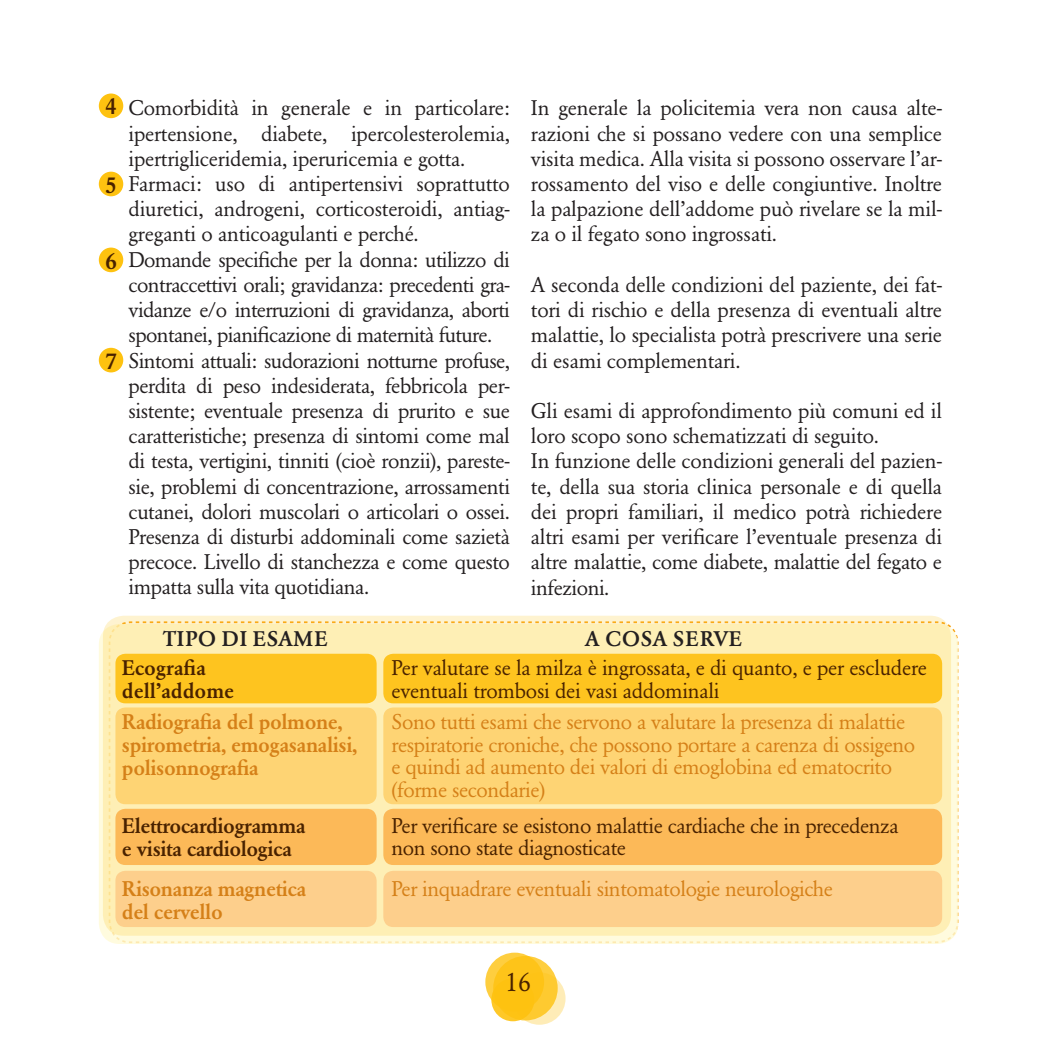
<style>
.page{position:relative;width:1041px;height:1042px;background:#fff}
.page>*{position:absolute;margin:0;border:0;box-sizing:border-box;transform-origin:0 0}
.t1{font:26.25px "Garamond BE";color:#492200}
.t2{font:500 22.75px "Garamond BE";color:#492200}
.t3{font:21px/25.2px "Garamond BE";letter-spacing:-.01em;color:#231f20;text-align:justify}
.t4{font:21px/22.8px "Garamond BE";letter-spacing:-.02em;color:#d58018}
.t5{font:21px/22.8px "Garamond BE";letter-spacing:-.01em;color:#492200}
.t6{font:500 21px/22.8px "Garamond BE";letter-spacing:-.02em;color:#d58018}
.t7{font:500 21px "Garamond BE";letter-spacing:-.02em;color:#492200}
.t8{font:500 21px/22.8px "Garamond BE";color:#492200}
.t9{font:500 21px "Garamond BE";letter-spacing:.04em;color:#231f20}
.t10{font:500 21px "Garamond BE";letter-spacing:.02em;color:#231f20}
</style>
<div class="page">
<svg style="left:491px;top:978px;width:43px;height:43px"></svg>
<svg style="left:493px;top:956px;width:65px;height:64px"></svg>
<svg style="left:513px;top:972px;width:53px;height:53px"></svg>
<svg style="left:485px;top:952px;width:59px;height:59px;background:#fec51f"></svg>
<svg style="left:99px;top:624px;width:859px;height:320px;background:#fef9d9"></svg>
<svg style="left:103px;top:616px;width:848px;height:320px;background:#fdeeb5"></svg>
<div style="left:115px;top:871px;width:262px;height:56px;background:#fdcf8c;border-radius:10px"></div>
<div style="left:383px;top:871px;width:559px;height:56px;background:#fdcf8c;border-radius:10px"></div>
<div style="left:115px;top:809px;width:262px;height:56px;background:#fcb958;border-radius:10px"></div>
<div style="left:383px;top:809px;width:559px;height:56px;background:#fcb958;border-radius:10px"></div>
<div style="left:115px;top:707px;width:262px;height:97px;background:#fed474;border-radius:10px"></div>
<div style="left:383px;top:707px;width:559px;height:97px;background:#fed474;border-radius:10px"></div>
<div style="left:115px;top:654px;width:262px;height:49px;background:#fec41f;border-radius:10px"></div>
<div style="left:383px;top:654px;width:559px;height:49px;background:#fec41f;border-radius:10px"></div>
<div style="left:99px;top:94px;width:24px;height:24px;background:#fec210;border-radius:50%"></div>
<div style="left:99px;top:172px;width:24px;height:24px;background:#fec210;border-radius:50%"></div>
<div style="left:99px;top:248px;width:24px;height:24px;background:#fec210;border-radius:50%"></div>
<div style="left:99px;top:348px;width:24px;height:24px;background:#fec210;border-radius:50%"></div>
<p class="t2" style="left:106px;top:93px;width:13px">4</p>
<p class="t2" style="left:106px;top:171px;width:13px">5</p>
<p class="t2" style="left:106px;top:247px;width:13px">6</p>
<p class="t2" style="left:106px;top:348px;width:13px">7</p>
<p class="t3" style="left:129px;top:96px;width:383px">Comorbidità in generale e in particolare: ipertensione, diabete, ipercolesterolemia, ipertrigliceridemia, iperuricemia e gotta.</p>
<p class="t3" style="left:129px;top:171px;width:383px">Farmaci: uso di antipertensivi soprattutto diuretici, androgeni, corticosteroidi, antiag&shy;greganti o anticoagulanti e perché.</p>
<p class="t3" style="left:129px;top:247px;width:383px">Domande specifiche per la donna: utilizzo di contraccettivi orali; gravidanza: precedenti gra&shy;vidanze e/o interruzioni di gravidanza, aborti spontanei, pianificazione di maternità future.</p>
<p class="t3" style="left:129px;top:348px;width:383px">Sintomi attuali: sudorazioni notturne profuse, perdita di peso indesiderata, febbricola per&shy;sistente; eventuale presenza di prurito e sue caratteristiche; presenza di sintomi come mal di testa, vertigini, tinniti (cioè ronzii), pareste&shy;sie, problemi di concentrazione, arrossamenti cutanei, dolori muscolari o articolari o ossei.<br>Presenza di disturbi addominali come sazietà precoce. Livello di stanchezza e come questo impatta sulla vita quotidiana.</p>
<p class="t3" style="left:531px;top:96px;width:413px">In generale la policitemia vera non causa alte&shy;razioni che si possano vedere con una semplice visita medica. Alla visita si possono osservare l’ar&shy;rossamento del viso e delle congiuntive. Inoltre la palpazione dell’addome può rivelare se la mil&shy;za o il fegato sono ingrossati.</p>
<p class="t3" style="left:531px;top:272px;width:413px">A seconda delle condizioni del paziente, dei fat&shy;tori di rischio e della presenza di eventuali altre malattie, lo specialista potrà prescrivere una serie di esami complementari.</p>
<p class="t3" style="left:531px;top:398px;width:413px">Gli esami di approfondimento più comuni ed il loro scopo sono schematizzati di seguito.</p>
<p class="t3" style="left:531px;top:449px;width:413px">In funzione delle condizioni generali del pazien&shy;te, della sua storia clinica personale e di quella dei propri familiari, il medico potrà richiedere altri esami per verificare l’eventuale presenza di altre malattie, come diabete, malattie del fegato e infezioni.</p>
<p class="t9" style="left:163px;top:627px;width:166px">TIPO DI ESAME</p>
<p class="t10" style="left:585px;top:627px;width:159px">A COSA SERVE</p>
<p class="t8" style="left:122px;top:657px;width:114px">Ecografia dell’addome</p>
<p class="t6" style="left:122px;top:710px;width:237px">Radiografia del polmone, spirometria, emogasanalisi, polisonnografia</p>
<p class="t7" style="left:122px;top:813px;width:185px">Elettrocardiogramma</p>
<p class="t7" style="left:122px;top:836px;width:172px">e visita cardiologica</p>
<p class="t6" style="left:122px;top:877px;width:186px">Risonanza magnetica</p>
<p class="t6" style="left:122px;top:900px;width:102px">del cervello</p>
<p class="t5" style="left:392px;top:657px;width:537px">Per valutare se la milza è ingrossata, e di quanto, e per escludere eventuali trombosi dei vasi addominali</p>
<p class="t4" style="left:392px;top:710px;width:525px">Sono tutti esami che servono a valutare la presenza di malattie respiratorie croniche, che possono portare a carenza di ossigeno e quindi ad aumento dei valori di emoglobina ed ematocrito (forme secondarie)</p>
<p class="t5" style="left:392px;top:814px;width:509px">Per verificare se esistono malattie cardiache che in precedenza non sono state diagnosticate</p>
<p class="t4" style="left:392px;top:877px;width:443px">Per inquadrare eventuali sintomatologie neurologiche</p>
<p class="t1" style="left:505px;top:967px;width:28px">16</p>
</div>
